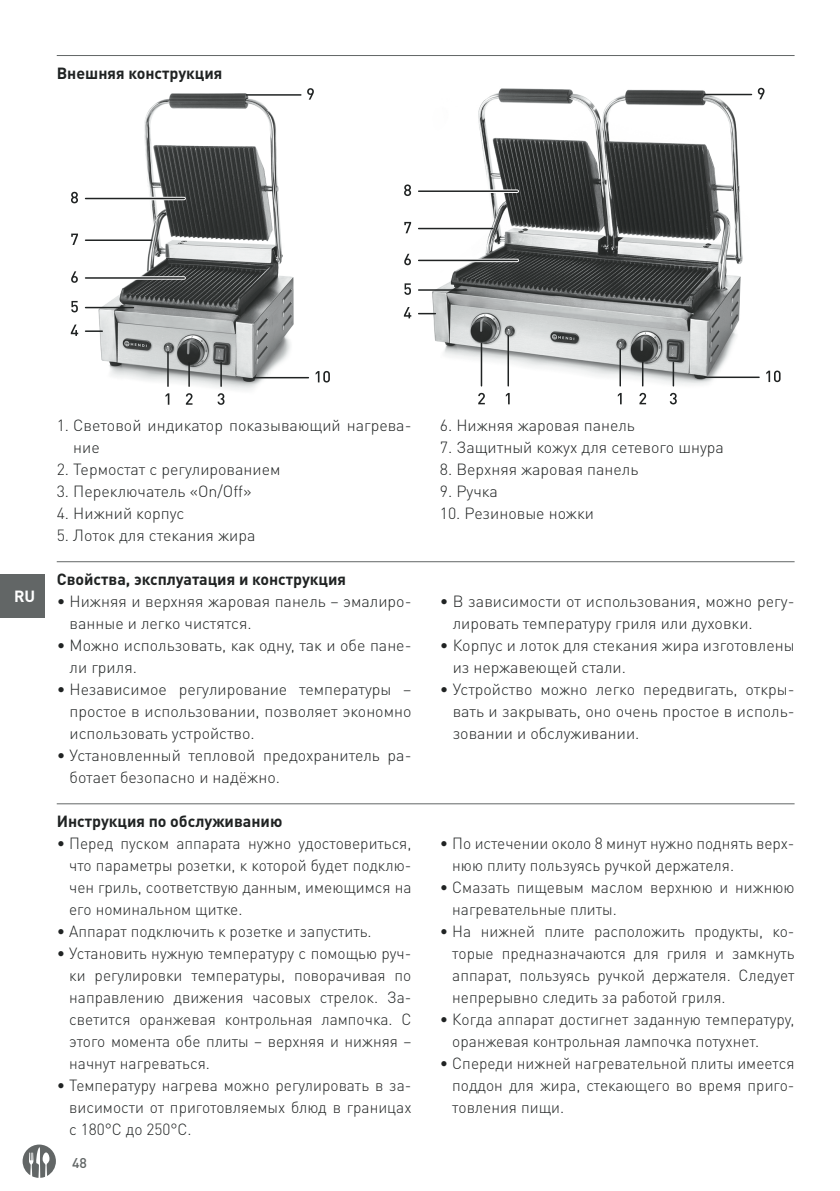
<style>
.page{position:relative;width:840px;height:1191px;background:#fff}
.page>*{position:absolute;margin:0;border:0;box-sizing:border-box;transform-origin:0 0}
.t1{font:300 16px/22px "DIN Pro";color:#202323}
.t2{font:700 16px "DIN Pro";color:#202323}
.t3{font:700 16px "DIN Pro";color:#fff}
.t4{font:500 14px "DIN Pro";color:#626666}
</style>
<div class="page">
<div style="left:0;top:574px;width:44px;height:43px;background:#626666"></div>
<svg style="left:23px;top:1144px;width:33px;height:33px"></svg>
<hr style="left:57px;top:55px;width:737px;height:1px;background:#626666">
<img style="left:92px;top:93px;width:208px;height:303px">
<img style="left:421px;top:88px;width:328px;height:307px">
<hr style="left:167px;top:352px;width:2px;height:34px;background:#202323">
<svg style="left:165px;top:393px;width:4px;height:12px"></svg>
<hr style="left:188px;top:363px;width:2px;height:23px;background:#202323">
<svg style="left:186px;top:393px;width:6px;height:12px"></svg>
<hr style="left:220px;top:363px;width:2px;height:23px;background:#202323">
<svg style="left:217px;top:393px;width:7px;height:12px"></svg>
<hr style="left:619px;top:349px;width:1px;height:37px;background:#202323">
<svg style="left:617px;top:393px;width:4px;height:11px"></svg>
<hr style="left:507px;top:335px;width:1px;height:51px;background:#202323">
<svg style="left:505px;top:393px;width:4px;height:11px"></svg>
<hr style="left:641px;top:362px;width:2px;height:24px;background:#202323">
<svg style="left:639px;top:393px;width:6px;height:11px"></svg>
<hr style="left:480px;top:343px;width:2px;height:43px;background:#202323">
<svg style="left:478px;top:393px;width:6px;height:11px"></svg>
<svg style="left:672px;top:362px;width:1px;height:24px"></svg>
<svg style="left:669px;top:393px;width:7px;height:11px"></svg>
<svg style="left:92px;top:276px;width:92px;height:4px"></svg>
<hr style="left:85px;top:277px;width:99px;height:2px;background:#202323">
<svg style="left:71px;top:271px;width:7px;height:12px"></svg>
<hr style="left:85px;top:197px;width:99px;height:3px;background:#fff">
<hr style="left:85px;top:198px;width:99px;height:1px;background:#202323">
<svg style="left:71px;top:192px;width:7px;height:11px"></svg>
<hr style="left:85px;top:307px;width:48px;height:1px;background:#202323">
<svg style="left:71px;top:301px;width:7px;height:11px"></svg>
<svg style="left:85px;top:330px;width:17px;height:2px"></svg>
<svg style="left:71px;top:324px;width:7px;height:12px"></svg>
<hr style="left:85px;top:239px;width:67px;height:2px;background:#202323">
<svg style="left:71px;top:234px;width:7px;height:11px"></svg>
<hr style="left:418px;top:259px;width:99px;height:3px;background:#fff">
<hr style="left:418px;top:260px;width:99px;height:1px;background:#202323">
<svg style="left:404px;top:254px;width:7px;height:11px"></svg>
<hr style="left:418px;top:189px;width:99px;height:4px;background:#fff">
<hr style="left:418px;top:190px;width:99px;height:2px;background:#202323">
<svg style="left:404px;top:184px;width:7px;height:12px"></svg>
<hr style="left:418px;top:289px;width:48px;height:2px;background:#202323">
<svg style="left:404px;top:283px;width:7px;height:12px"></svg>
<svg style="left:418px;top:313px;width:17px;height:1px"></svg>
<svg style="left:403px;top:307px;width:8px;height:11px"></svg>
<hr style="left:418px;top:228px;width:74px;height:1px;background:#202323">
<svg style="left:404px;top:222px;width:7px;height:11px"></svg>
<hr style="left:246px;top:94px;width:55px;height:2px;background:#202323">
<svg style="left:307px;top:88px;width:7px;height:12px"></svg>
<hr style="left:254px;top:377px;width:54px;height:1px;background:#202323">
<svg style="left:315px;top:371px;width:15px;height:11px"></svg>
<hr style="left:704px;top:94px;width:47px;height:1px;background:#202323">
<svg style="left:757px;top:88px;width:7px;height:11px"></svg>
<hr style="left:704px;top:376px;width:54px;height:2px;background:#202323">
<svg style="left:766px;top:370px;width:14px;height:12px"></svg>
<hr style="left:57px;top:561px;width:737px;height:1px;background:#626666">
<hr style="left:57px;top:803px;width:737px;height:1px;background:#626666">
<p class="t2" style="left:57px;top:60px;width:167px">Внешняя конструкция</p>
<p class="t3" style="left:14px;top:583px;width:23px">RU</p>
<p class="t1" style="left:73px;top:413px;width:339px;text-indent:-17px">1. Световой индикатор показывающий нагрева&shy;ние</p>
<p class="t1" style="left:57px;top:457px;width:225px">2. Термостат с регулированием</p>
<p class="t1" style="left:57px;top:479px;width:196px">3. Переключатель «On/Off»</p>
<p class="t1" style="left:57px;top:501px;width:129px">4. Нижний корпус</p>
<p class="t1" style="left:57px;top:523px;width:200px">5. Лоток для стекания жира</p>
<p class="t2" style="left:57px;top:566px;width:290px">Свойства, эксплуатация и конструкция</p>
<p class="t1" style="left:70px;top:589px;width:343px;text-indent:-13px">• Нижняя и верхняя жаровая панель – эмалиро&shy;ванные и легко чистятся.</p>
<p class="t1" style="left:70px;top:633px;width:343px;text-indent:-13px">• Можно использовать, как одну, так и обе пане&shy;ли гриля.</p>
<p class="t1" style="left:70px;top:677px;width:343px;text-align:justify;text-indent:-13px">• Независимое регулирование температуры – простое в использовании, позволяет экономно использовать устройство.</p>
<p class="t1" style="left:70px;top:743px;width:343px;text-indent:-13px">• Установленный тепловой предохранитель ра&shy;ботает безопасно и надёжно.</p>
<p class="t2" style="left:57px;top:808px;width:227px">Инструкция по обслуживанию</p>
<p class="t1" style="left:69px;top:831px;width:343px;text-align:justify;text-indent:-12px">• Перед пуском аппарата нужно удостовериться, что параметры розетки, к которой будет подклю&shy;чен гриль, соответствую данным, имеющимся на его номинальном щитке.</p>
<p class="t1" style="left:57px;top:919px;width:316px">• Аппарат подключить к розетке и запустить.</p>
<p class="t1" style="left:69px;top:941px;width:343px;text-align:justify;text-indent:-12px">• Установить нужную температуру с помощью руч&shy;ки регулировки температуры, поворачивая по направлению движения часовых стрелок. За&shy;светится оранжевая контрольная лампочка. С этого момента обе плиты – верхняя и нижняя – начнут нагреваться.</p>
<p class="t1" style="left:69px;top:1073px;width:343px;text-align:justify;text-indent:-12px">• Температуру нагрева можно регулировать в за&shy;висимости от приготовляемых блюд в границах с 180°C до 250°C.</p>
<p class="t4" style="left:72px;top:1151px;width:16px">48</p>
<p class="t1" style="left:439px;top:413px;width:196px">6. Нижняя жаровая панель</p>
<p class="t1" style="left:439px;top:435px;width:285px">7. Защитный кожух для сетевого шнура</p>
<p class="t1" style="left:439px;top:457px;width:200px">8. Верхняя жаровая панель</p>
<p class="t1" style="left:439px;top:479px;width:59px">9. Ручка</p>
<p class="t1" style="left:439px;top:501px;width:155px">10. Резиновые ножки</p>
<p class="t1" style="left:452px;top:589px;width:343px;text-indent:-13px">• В зависимости от использования, можно регу&shy;лировать температуру гриля или духовки.</p>
<p class="t1" style="left:452px;top:633px;width:343px;text-indent:-13px">• Корпус и лоток для стекания жира изготовлены из нержавеющей стали.</p>
<p class="t1" style="left:452px;top:677px;width:343px;text-align:justify;text-indent:-13px">• Устройство можно легко передвигать, откры&shy;вать и закрывать, оно очень простое в исполь&shy;зовании и обслуживании.</p>
<p class="t1" style="left:452px;top:831px;width:343px;text-indent:-12px">• По истечении около 8 минут нужно поднять верх&shy;нюю плиту пользуясь ручкой держателя.</p>
<p class="t1" style="left:452px;top:875px;width:343px;text-indent:-12px">• Смазать пищевым маслом верхнюю и нижнюю нагревательные плиты.</p>
<p class="t1" style="left:452px;top:919px;width:343px;text-align:justify;text-indent:-12px">• На нижней плите расположить продукты, ко&shy;торые предназначаются для гриля и замкнуть аппарат, пользуясь ручкой держателя. Следует непрерывно следить за работой гриля.</p>
<p class="t1" style="left:452px;top:1007px;width:343px;text-indent:-12px">• Когда аппарат достигнет заданную температуру, оранжевая контрольная лампочка потухнет.</p>
<p class="t1" style="left:452px;top:1051px;width:343px;text-align:justify;text-indent:-12px">• Спереди нижней нагревательной плиты имеется поддон для жира, стекающего во время приго&shy;товления пищи.</p>
</div>
